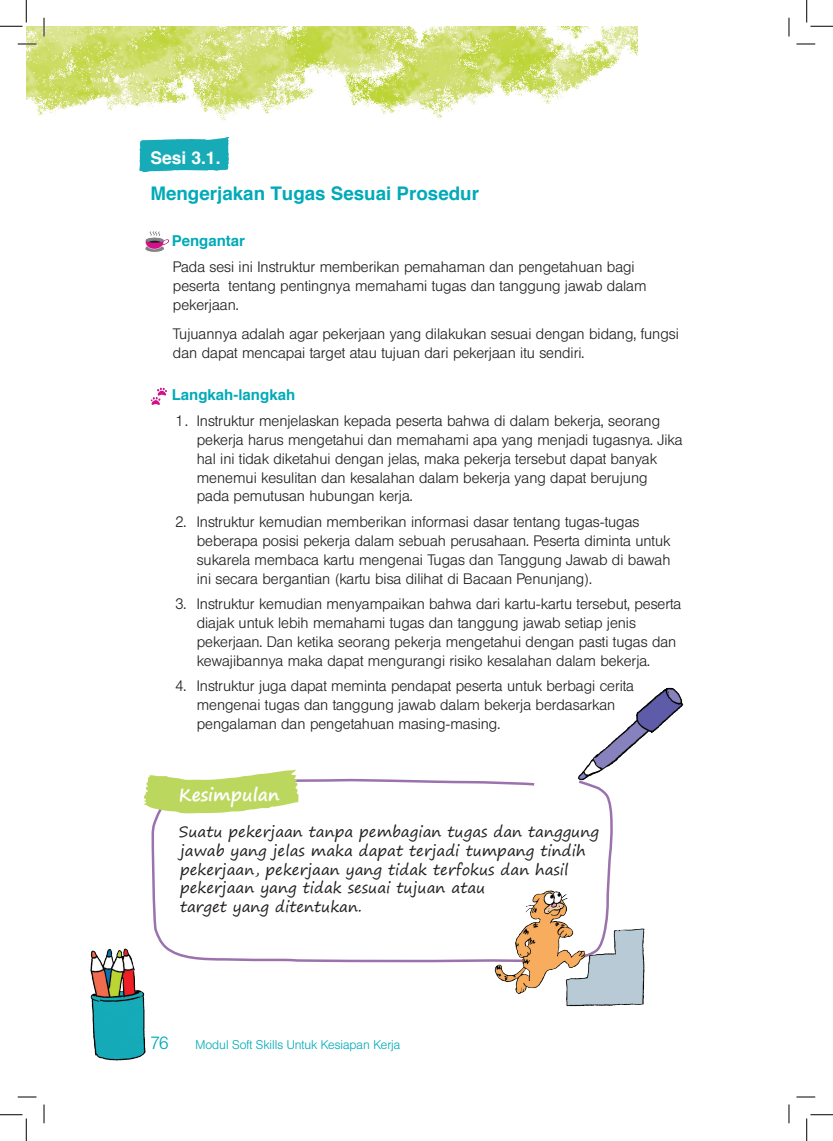
<style>
.page{position:relative;width:833px;height:1141px;background:#fff}
.page>*{position:absolute;margin:0;border:0;box-sizing:border-box;transform-origin:0 0}
.t1{font:700 18.75px "Helvetica";color:#00aab8}
.t2{font:700 17.5px "Segoe Print";color:#fff}
.t3{font:700 17.5px "Helvetica";color:#fff}
.t4{font:300 17.5px "Helvetica BQ";color:#00aab8}
.t5{font:300 15px/18.8px "Helvetica BQ";color:#231f20}
.t6{font:15px/18.8px "Segoe Print";color:#231f20}
.t7{font:700 15px "Helvetica";color:#00aab8}
.t8{font:300 12.5px "Helvetica BQ";color:#00aab8}
</style>
<div class="page">
<img style="left:26px;top:26px;width:610px;height:95px">
<img style="left:90px;top:948px;width:56px;height:113px">
<svg style="left:151px;top:778px;width:462px;height:185px"></svg>
<svg style="left:143px;top:769px;width:155px;height:44px"></svg>
<img style="left:140px;top:138px;width:88px;height:33px">
<img style="left:489px;top:885px;width:156px;height:122px">
<img style="left:556px;top:687px;width:128px;height:108px">
<img style="left:150px;top:387px;width:17px;height:18px">
<img style="left:146px;top:231px;width:22px;height:20px">
<svg style="left:18px;top:43px;width:18px;height:2px"></svg>
<svg style="left:796px;top:43px;width:18px;height:2px"></svg>
<svg style="left:18px;top:1096px;width:18px;height:1px"></svg>
<svg style="left:796px;top:1096px;width:18px;height:1px"></svg>
<svg style="left:43px;top:18px;width:2px;height:18px"></svg>
<svg style="left:43px;top:1104px;width:2px;height:19px"></svg>
<svg style="left:788px;top:18px;width:1px;height:18px"></svg>
<svg style="left:788px;top:1104px;width:1px;height:19px"></svg>
<svg style="left:0;top:0;width:27px;height:27px"></svg>
<svg style="left:0;top:1114px;width:27px;height:26px"></svg>
<svg style="left:806px;top:0;width:26px;height:27px"></svg>
<svg style="left:806px;top:1114px;width:26px;height:26px"></svg>
<p class="t3" style="left:150px;top:147px;width:72px">Sesi 3.1.</p>
<p class="t1" style="left:150px;top:182px;width:330px">Mengerjakan Tugas Sesuai Prosedur</p>
<p class="t7" style="left:172px;top:232px;width:75px">Pengantar</p>
<p class="t5" style="left:173px;top:258px;width:475px">Pada sesi ini Instruktur memberikan pemahaman dan pengetahuan bagi peserta tentang pentingnya memahami tugas dan tanggung jawab dalam pekerjaan.</p>
<p class="t5" style="left:173px;top:325px;width:507px">Tujuannya adalah agar pekerjaan yang dilakukan sesuai dengan bidang, fungsi dan dapat mencapai target atau tujuan dari pekerjaan itu sendiri.</p>
<p class="t7" style="left:172px;top:385px;width:125px">Langkah-langkah</p>
<p class="t5" style="left:197px;top:412px;width:487px;text-indent:-21px">1. Instruktur menjelaskan kepada peserta bahwa di dalam bekerja, seorang pekerja harus mengetahui dan memahami apa yang menjadi tugasnya. Jika hal ini tidak diketahui dengan jelas, maka pekerja tersebut dapat banyak menemui kesulitan dan kesalahan dalam bekerja yang dapat berujung pada pemutusan hubungan kerja.</p>
<p class="t5" style="left:197px;top:513px;width:475px;text-indent:-21px">2. Instruktur kemudian memberikan informasi dasar tentang tugas-tugas beberapa posisi pekerja dalam sebuah perusahaan. Peserta diminta untuk sukarela membaca kartu mengenai Tugas dan Tanggung Jawab di bawah ini secara bergantian (kartu bisa dilihat di Bacaan Penunjang).</p>
<p class="t5" style="left:197px;top:595px;width:486px;text-indent:-21px">3. Instruktur kemudian menyampaikan bahwa dari kartu-kartu tersebut, peserta diajak untuk lebih memahami tugas dan tanggung jawab setiap jenis pekerjaan. Dan ketika seorang pekerja mengetahui dengan pasti tugas dan kewajibannya maka dapat mengurangi risiko kesalahan dalam bekerja.</p>
<p class="t5" style="left:197px;top:677px;width:438px;text-indent:-21px">4. Instruktur juga dapat meminta pendapat peserta untuk berbagi cerita mengenai tugas dan tanggung jawab dalam bekerja berdasarkan pengalaman dan pengetahuan masing-masing.</p>
<p class="t2" style="left:179px;top:778px;width:102px">Kesimpulan</p>
<p class="t6" style="left:179px;top:821px;width:421px">Suatu pekerjaan tanpa pembagian tugas dan tanggung jawab yang jelas maka dapat terjadi tumpang tindih pekerjaan, pekerjaan yang tidak terfokus dan hasil pekerjaan yang tidak sesuai tujuan atau<br>target yang ditentukan.</p>
<p class="t4" style="left:150px;top:1032px;width:20px">76</p>
<p class="t8" style="left:195px;top:1037px;width:206px">Modul Soft Skills Untuk Kesiapan Kerja</p>
</div>
